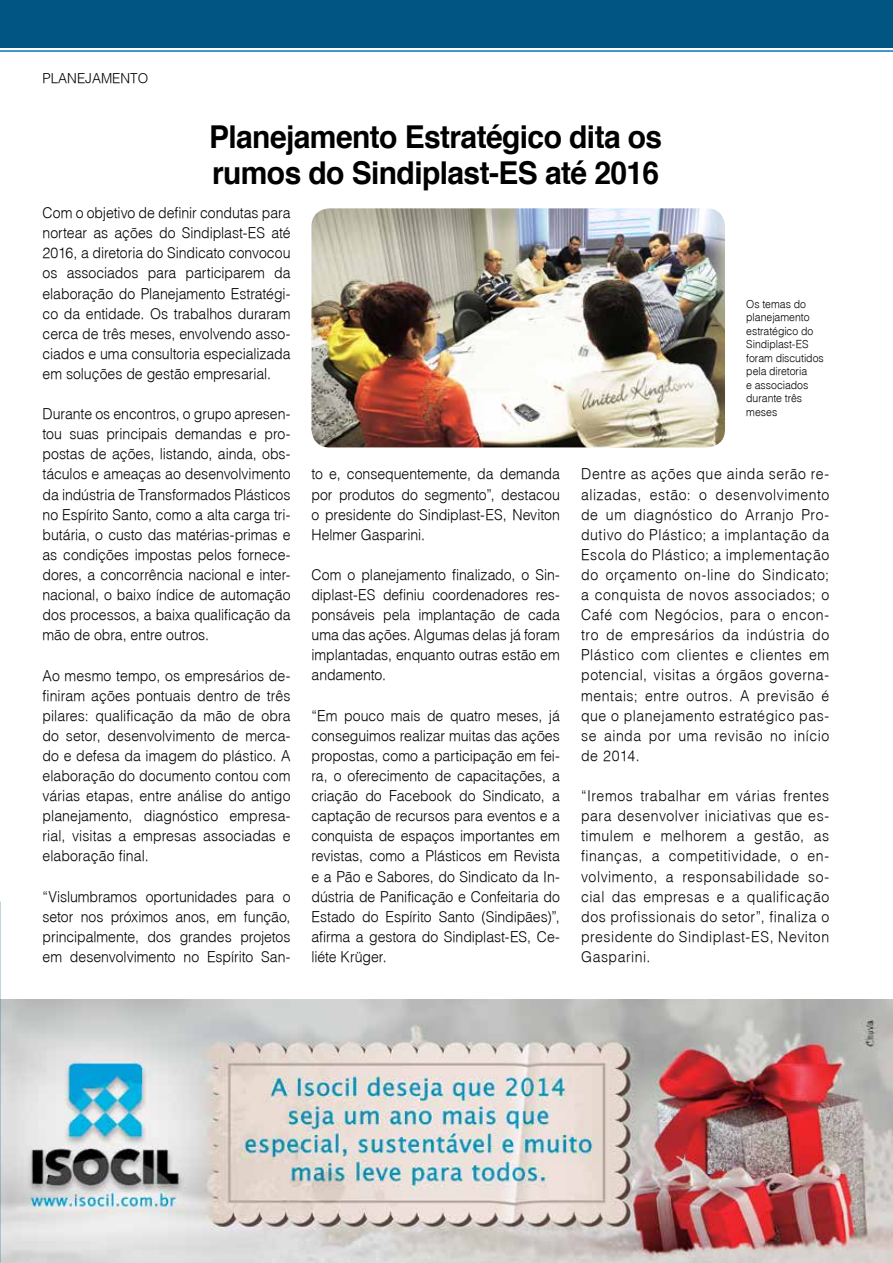
<style>
.page{position:relative;width:893px;height:1263px;background:#fff}
.page>*{position:absolute;margin:0;border:0;box-sizing:border-box;transform-origin:0 0}
.t1{font:700 31.5px/36px "Helvetica";letter-spacing:-.02em;color:#000;scale:.95 1}
.t2{font:300 14.85px/20.1px "Helvetica";color:#000;text-align:justify;scale:.95 1}
.t3{font:300 13.5px "Helvetica";color:#000}
.t4{font:300 10.95px/13.5px "Helvetica";letter-spacing:-.005em;color:#000;scale:.95 1}
</style>
<div class="page">
<hr style="left:0;top:50px;width:893px;height:2px;background:#0077c0">
<div style="left:0;top:0;width:893px;height:48px;background:#005582"></div>
<img style="left:0;top:999px;width:893px;height:264px">
<img style="left:311px;top:208px;width:414px;height:239px">
<p class="t3" style="left:43px;top:70px;width:107px">PLANEJAMENTO</p>
<h1 class="t1" style="left:209px;top:119px;width:479px">Planejamento Estratégico dita os rumos do Sindiplast-ES até 2016</h1>
<p class="t2" style="left:43px;top:202px;width:263px">Com o objetivo de definir condutas para nortear as ações do Sindiplast-ES até 2016, a diretoria do Sindicato convocou os associados para participarem da elaboração do Planejamento Estratégi&shy;co da entidade. Os trabalhos duraram cerca de três meses, envolvendo asso&shy;ciados e uma consultoria especializada em soluções de gestão empresarial.</p>
<p class="t2" style="left:43px;top:403px;width:263px">Durante os encontros, o grupo apresen&shy;tou suas principais demandas e pro&shy;postas de ações, listando, ainda, obs&shy;táculos e ameaças ao desenvolvimento da indústria de Transformados Plásticos no Espírito Santo, como a alta carga tri&shy;butária, o custo das matérias-primas e as condições impostas pelos fornece&shy;dores, a concorrência nacional e inter&shy;nacional, o baixo índice de automação dos processos, a baixa qualificação da mão de obra, entre outros.</p>
<p class="t2" style="left:43px;top:665px;width:263px">Ao mesmo tempo, os empresários de&shy;finiram ações pontuais dentro de três pilares: qualificação da mão de obra do setor, desenvolvimento de merca&shy;do e defesa da imagem do plástico. A elaboração do documento contou com várias etapas, entre análise do antigo planejamento, diagnóstico empresa&shy;rial, visitas a empresas associadas e elaboração final.</p>
<p class="t2" style="left:43px;top:886px;width:263px">“Vislumbramos oportunidades para o setor nos próximos anos, em função, principalmente, dos grandes projetos em desenvolvimento no Espírito San-</p>
<p class="t2" style="left:311px;top:464px;width:263px">to e, consequentemente, da demanda por produtos do segmento”, destacou o presidente do Sindiplast-ES, Neviton Helmer Gasparini.</p>
<p class="t2" style="left:311px;top:564px;width:263px">Com o planejamento finalizado, o Sin&shy;diplast-ES definiu coordenadores res&shy;ponsáveis pela implantação de cada uma das ações. Algumas delas já foram implantadas, enquanto outras estão em andamento.</p>
<p class="t2" style="left:311px;top:705px;width:263px">“Em pouco mais de quatro meses, já conseguimos realizar muitas das ações propostas, como a participação em fei&shy;ra, o oferecimento de capacitações, a criação do Facebook do Sindicato, a captação de recursos para eventos e a conquista de espaços importantes em revistas, como a Plásticos em Revista e a Pão e Sabores, do Sindicato da In&shy;dústria de Panificação e Confeitaria do Estado do Espírito Santo (Sindipães)”, afirma a gestora do Sindiplast-ES, Ce&shy;liéte Krüger.</p>
<p class="t4" style="left:746px;top:297px;width:83px">Os temas do planejamento estratégico do<br>Sindiplast-ES foram discutidos pela diretoria<br>e associados durante três meses</p>
<p class="t2" style="left:581px;top:464px;width:263px">Dentre as ações que ainda serão re&shy;alizadas, estão: o desenvolvimento de um diagnóstico do Arranjo Pro&shy;dutivo do Plástico; a implantação da Escola do Plástico; a implementação do orçamento on-line do Sindicato; a conquista de novos associados; o Café com Negócios, para o encon&shy;tro de empresários da indústria do Plástico com clientes e clientes em potencial, visitas a órgãos governa&shy;mentais; entre outros. A previsão é que o planejamento estratégico pas&shy;se ainda por uma revisão no início de 2014.</p>
<p class="t2" style="left:581px;top:785px;width:263px">“Iremos trabalhar em várias frentes para desenvolver iniciativas que es&shy;timulem e melhorem a gestão, as finanças, a competitividade, o en&shy;volvimento, a responsabilidade so&shy;cial das empresas e a qualificação dos profissionais do setor”, finaliza o presidente do Sindiplast-ES, Neviton Gasparini.</p>
</div>
